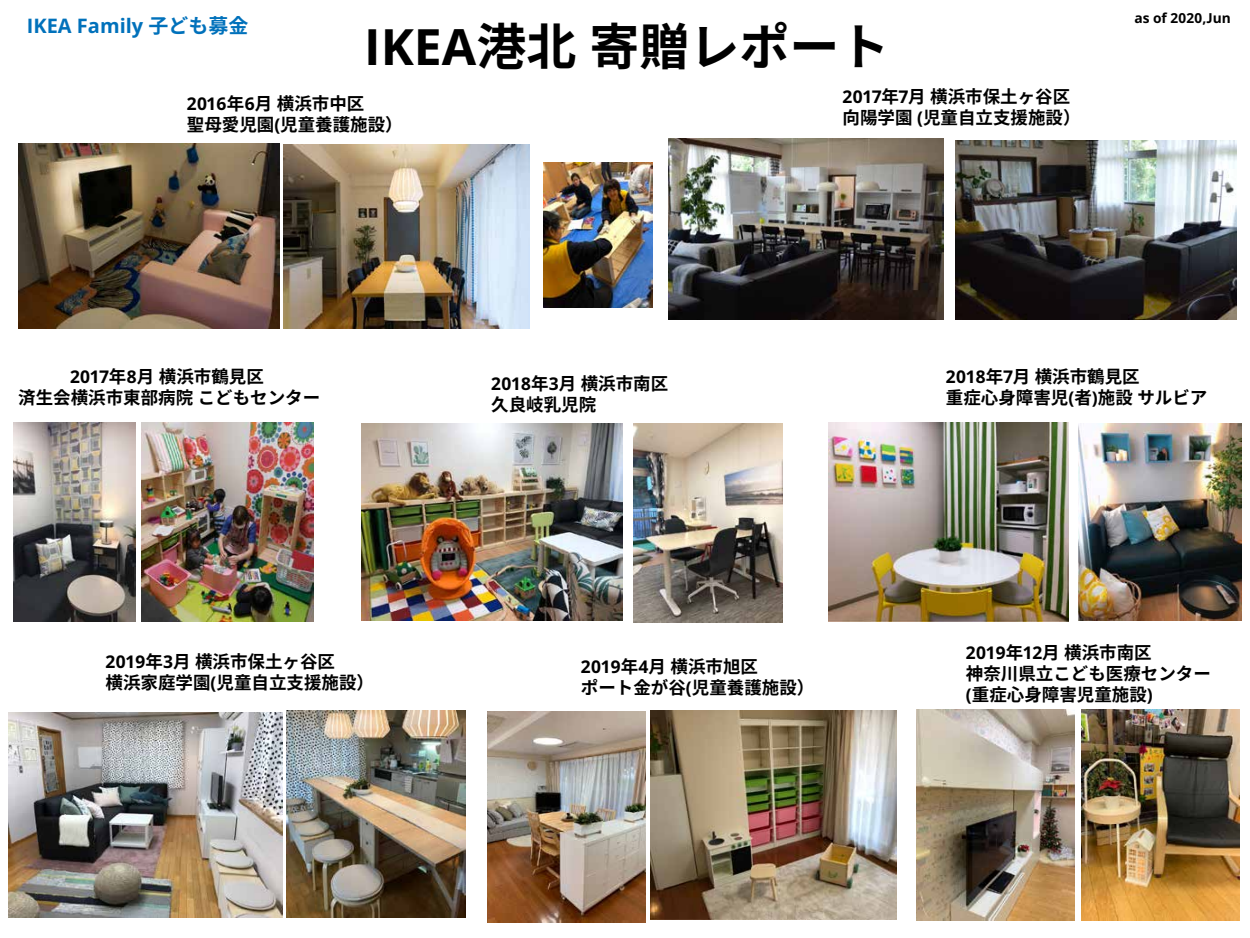
<style>
.page{position:relative;width:1250px;height:938px;background:#fff}
.page>*{position:absolute;margin:0;border:0;box-sizing:border-box;transform-origin:0 0}
.t1{font:700 50px "Noto IKEA Japanese";color:#000}
.t2{font:700 20px "Noto IKEA Japanese";color:#0071bb}
.t3{font:700 17.5px/21px "Noto IKEA Japanese";color:#000}
.t4{font:700 13.75px "Noto IKEA Japanese";color:#000}
</style>
<div class="page">
<img style="left:19px;top:144px;width:261px;height:184px">
<img style="left:284px;top:144px;width:246px;height:185px">
<img style="left:669px;top:139px;width:275px;height:181px">
<img style="left:955px;top:140px;width:281px;height:179px">
<img style="left:141px;top:422px;width:173px;height:199px">
<img style="left:14px;top:422px;width:122px;height:199px">
<img style="left:361px;top:424px;width:261px;height:196px">
<img style="left:829px;top:422px;width:240px;height:199px">
<img style="left:1079px;top:424px;width:163px;height:196px">
<img style="left:9px;top:713px;width:273px;height:205px">
<img style="left:286px;top:710px;width:179px;height:207px">
<img style="left:650px;top:710px;width:246px;height:209px">
<img style="left:544px;top:162px;width:108px;height:145px">
<img style="left:634px;top:424px;width:149px;height:198px">
<img style="left:488px;top:711px;width:158px;height:211px">
<img style="left:916px;top:709px;width:159px;height:211px">
<img style="left:1081px;top:709px;width:159px;height:211px">
<p class="t2" style="left:27px;top:14px;width:223px">IKEA Family 子ども募金</p>
<p class="t4" style="left:1134px;top:10px;width:98px">as of 2020,Jun</p>
<h1 class="t1" style="left:364px;top:19px;width:527px">IKEA港北 寄贈レポート</h1>
<p class="t3" style="left:187px;top:94px;width:217px">2016年6月 横浜市中区<br>聖母愛児園(児童養護施設）</p>
<p class="t3" style="left:843px;top:86px;width:239px">2017年7月 横浜市保土ヶ谷区向陽学園 (児童自立支援施設）</p>
<p class="t3" style="left:18px;top:366px;width:304px;text-align:center">2017年8月 横浜市鶴見区<br>済生会横浜市東部病院 こどもセンター</p>
<p class="t3" style="left:491px;top:373px;width:178px">2018年3月 横浜市南区久良岐乳児院</p>
<p class="t3" style="left:946px;top:367px;width:263px">2018年7月 横浜市鶴見区<br>重症心身障害児(者)施設 サルビア</p>
<p class="t3" style="left:106px;top:652px;width:270px">2019年3月 横浜市保土ヶ谷区<br>横浜家庭学園(児童自立支援施設）</p>
<p class="t3" style="left:581px;top:656px;width:235px">2019年4月 横浜市旭区<br>ポート金が谷(児童養護施設）</p>
<p class="t3" style="left:966px;top:642px;width:246px">2019年12月 横浜市南区<br>神奈川県立こども医療センター(重症心身障害児童施設)</p>
</div>
